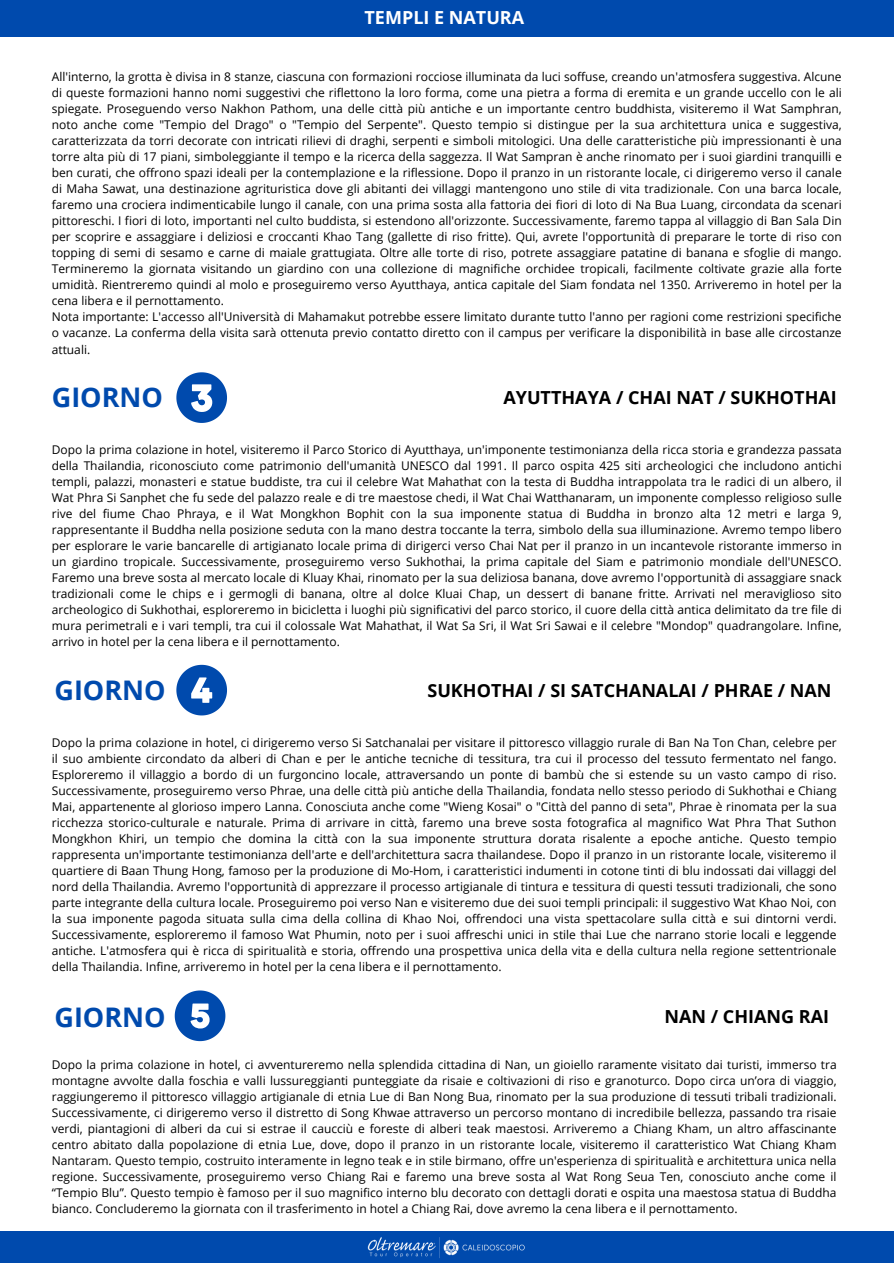
<style>
.page{position:relative;width:894px;height:1264px;background:#fff}
.page>*{position:absolute;margin:0;border:0;box-sizing:border-box;transform-origin:0 0}
.t1{font:700 27px "Open Sans";color:#004aad}
.t2{font:700 18px "Open Sans";color:#000}
.t3{font:700 18px "Open Sans";color:#fff}
.t4{font:12px/16px "Open Sans";color:#000;text-align:justify}
</style>
<div class="page">
<div style="left:0;top:0;width:893px;height:37px;background:#004aad"></div>
<svg style="left:175px;top:990px;width:50px;height:51px"></svg>
<svg style="left:176px;top:665px;width:51px;height:50px"></svg>
<svg style="left:176px;top:372px;width:51px;height:51px"></svg>
<div style="left:0;top:1231px;width:893px;height:32px;background:#004aad"></div>
<img style="left:367px;top:1237px;width:158px;height:21px">
<p class="t3" style="left:364px;top:5px;width:161px">TEMPLI E NATURA</p>
<p class="t4" style="left:52px;top:69px;width:791px">All'interno, la grotta è divisa in 8 stanze, ciascuna con formazioni rocciose illuminata da luci soffuse, creando un'atmosfera suggestiva. Alcune di queste formazioni hanno nomi suggestivi che riflettono la loro forma, come una pietra a forma di eremita e un grande uccello con le ali spiegate. Proseguendo verso Nakhon Pathom, una delle città più antiche e un importante centro buddhista, visiteremo il Wat Samphran, noto anche come "Tempio del Drago" o "Tempio del Serpente". Questo tempio si distingue per la sua architettura unica e suggestiva, caratterizzata da torri decorate con intricati rilievi di draghi, serpenti e simboli mitologici. Una delle caratteristiche più impressionanti è una torre alta più di 17 piani, simboleggiante il tempo e la ricerca della saggezza. Il Wat Sampran è anche rinomato per i suoi giardini tranquilli e ben curati, che offrono spazi ideali per la contemplazione e la riflessione. Dopo il pranzo in un ristorante locale, ci dirigeremo verso il canale di Maha Sawat, una destinazione agrituristica dove gli abitanti dei villaggi mantengono uno stile di vita tradizionale. Con una barca locale, faremo una crociera indimenticabile lungo il canale, con una prima sosta alla fattoria dei fiori di loto di Na Bua Luang, circondata da scenari pittoreschi. I fiori di loto, importanti nel culto buddista, si estendono all'orizzonte. Successivamente, faremo tappa al villaggio di Ban Sala Din per scoprire e assaggiare i deliziosi e croccanti Khao Tang (gallette di riso fritte). Qui, avrete l'opportunità di preparare le torte di riso con topping di semi di sesamo e carne di maiale grattugiata. Oltre alle torte di riso, potrete assaggiare patatine di banana e sfoglie di mango.<br>Termineremo la giornata visitando un giardino con una collezione di magnifiche orchidee tropicali, facilmente coltivate grazie alla forte umidità. Rientreremo quindi al molo e proseguiremo verso Ayutthaya, antica capitale del Siam fondata nel 1350. Arriveremo in hotel per la cena libera e il pernottamento.</p>
<h1 class="t4" style="left:52px;top:309px;width:791px">Nota importante: L'accesso all'Università di Mahamakut potrebbe essere limitato durante tutto l'anno per ragioni come restrizioni specifiche o vacanze. La conferma della visita sarà ottenuta previo contatto diretto con il campus per verificare la disponibilità in base alle circostanze attuali.</h1>
<p class="t1" style="left:52px;top:378px;width:113px">GIORNO</p>
<p class="t2" style="left:503px;top:385px;width:335px">AYUTTHAYA / CHAI NAT / SUKHOTHAI</p>
<h2 class="t4" style="left:52px;top:441px;width:791px">Dopo la prima colazione in hotel, visiteremo il Parco Storico di Ayutthaya, un'imponente testimonianza della ricca storia e grandezza passata della Thailandia, riconosciuto come patrimonio dell'umanità UNESCO dal 1991. Il parco ospita 425 siti archeologici che includono antichi templi, palazzi, monasteri e statue buddiste, tra cui il celebre Wat Mahathat con la testa di Buddha intrappolata tra le radici di un albero, il Wat Phra Si Sanphet che fu sede del palazzo reale e di tre maestose chedi, il Wat Chai Watthanaram, un imponente complesso religioso sulle rive del fiume Chao Phraya, e il Wat Mongkhon Bophit con la sua imponente statua di Buddha in bronzo alta 12 metri e larga 9, rappresentante il Buddha nella posizione seduta con la mano destra toccante la terra, simbolo della sua illuminazione. Avremo tempo libero per esplorare le varie bancarelle di artigianato locale prima di dirigerci verso Chai Nat per il pranzo in un incantevole ristorante immerso in un giardino tropicale. Successivamente, proseguiremo verso Sukhothai, la prima capitale del Siam e patrimonio mondiale dell'UNESCO.<br>Faremo una breve sosta al mercato locale di Kluay Khai, rinomato per la sua deliziosa banana, dove avremo l'opportunità di assaggiare snack tradizionali come le chips e i germogli di banana, oltre al dolce Kluai Chap, un dessert di banane fritte. Arrivati nel meraviglioso sito archeologico di Sukhothai, esploreremo in bicicletta i luoghi più significativi del parco storico, il cuore della città antica delimitato da tre file di mura perimetrali e i vari templi, tra cui il colossale Wat Mahathat, il Wat Sa Sri, il Wat Sri Sawai e il celebre "Mondop" quadrangolare. Infine, arrivo in hotel per la cena libera e il pernottamento.</h2>
<h1 class="t1" style="left:54px;top:671px;width:113px">GIORNO</h1>
<p class="t2" style="left:427px;top:677px;width:405px">SUKHOTHAI / SI SATCHANALAI / PHRAE / NAN</p>
<p class="t4" style="left:52px;top:734px;width:786px">Dopo la prima colazione in hotel, ci dirigeremo verso Si Satchanalai per visitare il pittoresco villaggio rurale di Ban Na Ton Chan, celebre per il suo ambiente circondato da alberi di Chan e per le antiche tecniche di tessitura, tra cui il processo del tessuto fermentato nel fango.<br>Esploreremo il villaggio a bordo di un furgoncino locale, attraversando un ponte di bambù che si estende su un vasto campo di riso.<br>Successivamente, proseguiremo verso Phrae, una delle città più antiche della Thailandia, fondata nello stesso periodo di Sukhothai e Chiang Mai, appartenente al glorioso impero Lanna. Conosciuta anche come "Wieng Kosai" o "Città del panno di seta", Phrae è rinomata per la sua ricchezza storico-culturale e naturale. Prima di arrivare in città, faremo una breve sosta fotografica al magnifico Wat Phra That Suthon Mongkhon Khiri, un tempio che domina la città con la sua imponente struttura dorata risalente a epoche antiche. Questo tempio rappresenta un'importante testimonianza dell'arte e dell'architettura sacra thailandese. Dopo il pranzo in un ristorante locale, visiteremo il quartiere di Baan Thung Hong, famoso per la produzione di Mo-Hom, i caratteristici indumenti in cotone tinti di blu indossati dai villaggi del nord della Thailandia. Avremo l'opportunità di apprezzare il processo artigianale di tintura e tessitura di questi tessuti tradizionali, che sono parte integrante della cultura locale. Proseguiremo poi verso Nan e visiteremo due dei suoi templi principali: il suggestivo Wat Khao Noi, con la sua imponente pagoda situata sulla cima della collina di Khao Noi, offrendoci una vista spettacolare sulla città e sui dintorni verdi.<br>Successivamente, esploreremo il famoso Wat Phumin, noto per i suoi affreschi unici in stile thai Lue che narrano storie locali e leggende antiche. L'atmosfera qui è ricca di spiritualità e storia, offrendo una prospettiva unica della vita e della cultura nella regione settentrionale della Thailandia. Infine, arriveremo in hotel per la cena libera e il pernottamento.</p>
<h2 class="t1" style="left:54px;top:997px;width:113px">GIORNO</h2>
<h2 class="t2" style="left:664px;top:1003px;width:166px">NAN / CHIANG RAI</h2>
<h1 class="t4" style="left:52px;top:1056px;width:786px">Dopo la prima colazione in hotel, ci avventureremo nella splendida cittadina di Nan, un gioiello raramente visitato dai turisti, immerso tra montagne avvolte dalla foschia e valli lussureggianti punteggiate da risaie e coltivazioni di riso e granoturco. Dopo circa un’ora di viaggio, raggiungeremo il pittoresco villaggio artigianale di etnia Lue di Ban Nong Bua, rinomato per la sua produzione di tessuti tribali tradizionali.<br>Successivamente, ci dirigeremo verso il distretto di Song Khwae attraverso un percorso montano di incredibile bellezza, passando tra risaie verdi, piantagioni di alberi da cui si estrae il caucciù e foreste di alberi teak maestosi. Arriveremo a Chiang Kham, un altro affascinante centro abitato dalla popolazione di etnia Lue, dove, dopo il pranzo in un ristorante locale, visiteremo il caratteristico Wat Chiang Kham Nantaram. Questo tempio, costruito interamente in legno teak e in stile birmano, offre un'esperienza di spiritualità e architettura unica nella regione. Successivamente, proseguiremo verso Chiang Rai e faremo una breve sosta al Wat Rong Seua Ten, conosciuto anche come il “Tempio Blu”. Questo tempio è famoso per il suo magnifico interno blu decorato con dettagli dorati e ospita una maestosa statua di Buddha bianco. Concluderemo la giornata con il trasferimento in hotel a Chiang Rai, dove avremo la cena libera e il pernottamento.</h1>
</div>
